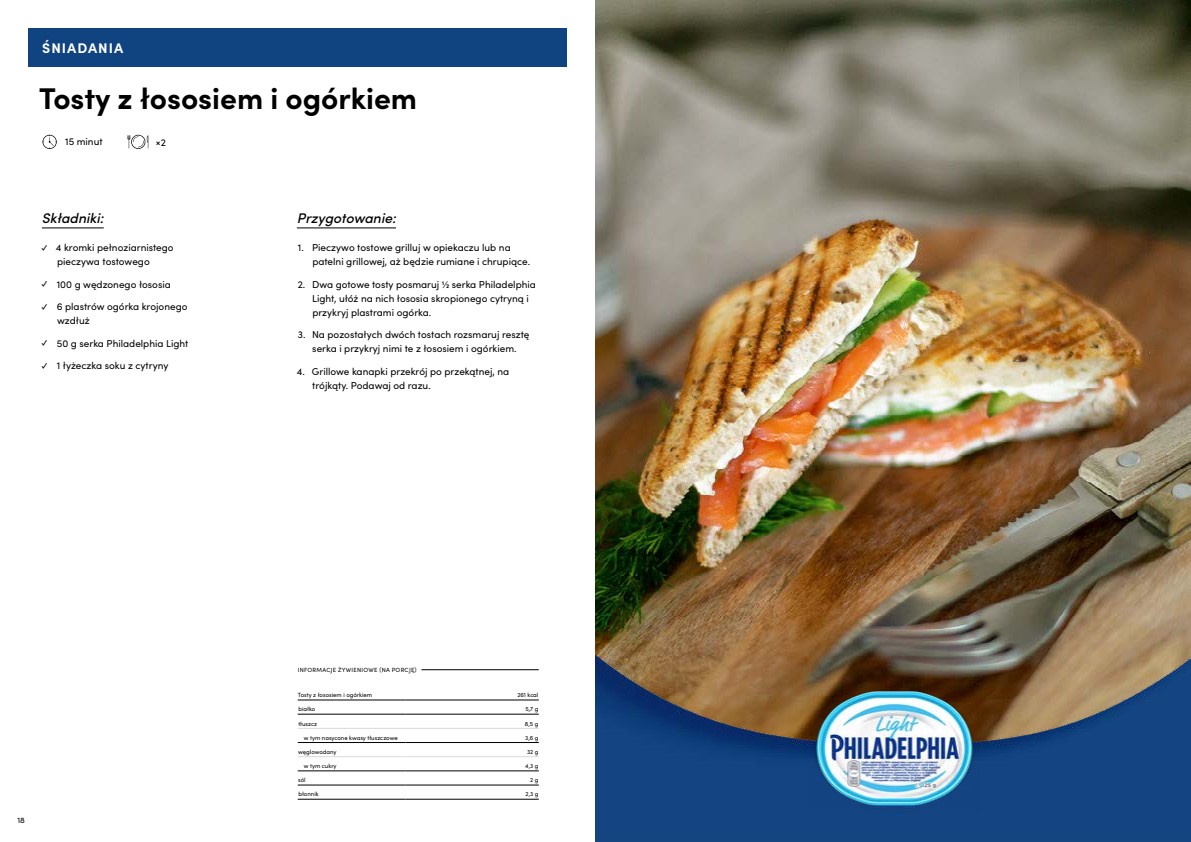
<style>
.page{position:relative;width:1191px;height:842px;background:#fff}
.page>*{position:absolute;margin:0;border:0;box-sizing:border-box;transform-origin:0 0}
.t1{font:700 30px "Sofia Pro";color:#000}
.t2{font:italic 500 14px "Sofia Pro";color:#000}
.t3{font:700 14px "Sofia Pro";letter-spacing:.07em;color:#fff}
.t4{font:10px/14px "Sofia Pro";color:#000}
.t5{font:8px "Sofia Pro";color:#000}
.t6{font:6px "Sofia Pro";color:#000}
.t7{font:6px "Sofia Pro";letter-spacing:.045em;color:#000}
</style>
<div class="page">
<div style="left:28px;top:28px;width:539px;height:39px;background:#104480"></div>
<hr style="left:42px;top:228px;width:62px;height:1px;background:#000">
<hr style="left:297px;top:228px;width:99px;height:1px;background:#000">
<svg style="left:43px;top:135px;width:14px;height:14px"></svg>
<svg style="left:128px;top:135px;width:20px;height:14px"></svg>
<hr style="left:298px;top:771px;width:107px;height:1px;background:#000">
<hr style="left:405px;top:771px;width:134px;height:1px;background:#000">
<hr style="left:298px;top:700px;width:107px;height:1px;background:#000">
<hr style="left:405px;top:700px;width:134px;height:1px;background:#000">
<hr style="left:298px;top:714px;width:107px;height:1px;background:#000">
<hr style="left:405px;top:714px;width:134px;height:1px;background:#000">
<hr style="left:298px;top:742px;width:107px;height:1px;background:#000">
<hr style="left:405px;top:742px;width:134px;height:1px;background:#000">
<hr style="left:298px;top:728px;width:107px;height:1px;background:#dadada">
<hr style="left:405px;top:728px;width:134px;height:1px;background:#dadada">
<hr style="left:298px;top:756px;width:107px;height:1px;background:#dadada">
<hr style="left:405px;top:756px;width:134px;height:1px;background:#dadada">
<hr style="left:298px;top:785px;width:107px;height:1px;background:#000">
<hr style="left:405px;top:785px;width:134px;height:1px;background:#000">
<hr style="left:298px;top:799px;width:107px;height:1px;background:#000">
<hr style="left:405px;top:799px;width:134px;height:1px;background:#000">
<hr style="left:421px;top:669px;width:118px;height:1px;background:#000">
<img style="left:595px;top:0;width:595px;height:842px">
<img style="left:808px;top:686px;width:171px;height:128px">
<h2 class="t3" style="left:42px;top:37px;width:82px">ŚNIADANIA</h2>
<h1 class="t1" style="left:39px;top:75px;width:379px">Tosty z łososiem i ogórkiem</h1>
<p class="t4" style="left:65px;top:134px;width:39px">15 minut</p>
<p class="t4" style="left:156px;top:134px;width:11px">×2</p>
<h2 class="t2" style="left:42px;top:208px;width:63px">Składniki:</h2>
<p class="t4" style="left:57px;top:240px;width:118px;text-indent:-17px">✓ 4 kromki pełnoziarnistego pieczywa tostowego</p>
<p class="t4" style="left:40px;top:277px;width:132px">✓ 100 g wędzonego łososia</p>
<p class="t4" style="left:57px;top:299px;width:132px;text-indent:-17px">✓ 6 plastrów ogórka krojonego wzdłuż</p>
<p class="t4" style="left:40px;top:336px;width:150px">✓ 50 g serka Philadelphia Light</p>
<p class="t4" style="left:40px;top:358px;width:130px">✓ 1 łyżeczka soku z cytryny</p>
<h2 class="t2" style="left:297px;top:208px;width:101px">Przygotowanie:</h2>
<p class="t4" style="left:312px;top:240px;width:219px;text-indent:-15px">1. Pieczywo tostowe grilluj w opiekaczu lub na patelni grillowej, aż będzie rumiane i chrupiące.</p>
<p class="t4" style="left:312px;top:277px;width:225px;text-indent:-14px">2. Dwa gotowe tosty posmaruj 1/2 serka Philadelphia<br>Light, ułóż na nich łososia skropionego cytryną i przykryj plastrami ogórka.</p>
<p class="t4" style="left:298px;top:327px;width:233px;text-align:center">3. Na pozostałych dwóch tostach rozsmaruj resztę serka i przykryj nimi te z łososiem i ogórkiem.</p>
<p class="t4" style="left:312px;top:364px;width:199px;text-indent:-15px">4. Grillowe kanapki przekrój po przekątnej, na trójkąty. Podawaj od razu.</p>
<p class="t5" style="left:18px;top:814px;width:9px">18</p>
<p class="t7" style="left:298px;top:665px;width:120px">INFORMACJE ŻYWIENIOWE (NA PORCJĘ)</p>
<p class="t6" style="left:298px;top:691px;width:76px">Tosty z łososiem i ogórkiem</p>
<p class="t6" style="left:517px;top:691px;width:23px">261 kcal</p>
<p class="t6" style="left:298px;top:705px;width:18px">białko</p>
<p class="t6" style="left:525px;top:705px;width:14px">5,7 g</p>
<p class="t6" style="left:298px;top:719px;width:20px">tłuszcz</p>
<p class="t6" style="left:525px;top:719px;width:15px">8,5 g</p>
<p class="t6" style="left:304px;top:733px;width:95px">w tym nasycone kwasy tłuszczowe</p>
<p class="t6" style="left:525px;top:733px;width:15px">3,6 g</p>
<p class="t6" style="left:298px;top:747px;width:40px">węglowodany</p>
<p class="t6" style="left:527px;top:747px;width:13px">32 g</p>
<p class="t6" style="left:304px;top:761px;width:34px">w tym cukry</p>
<p class="t6" style="left:525px;top:761px;width:15px">4,3 g</p>
<p class="t6" style="left:298px;top:776px;width:9px">sól</p>
<p class="t6" style="left:530px;top:776px;width:10px">2 g</p>
<p class="t6" style="left:298px;top:790px;width:22px">błonnik</p>
<p class="t6" style="left:525px;top:790px;width:14px">2,3 g</p>
</div>
